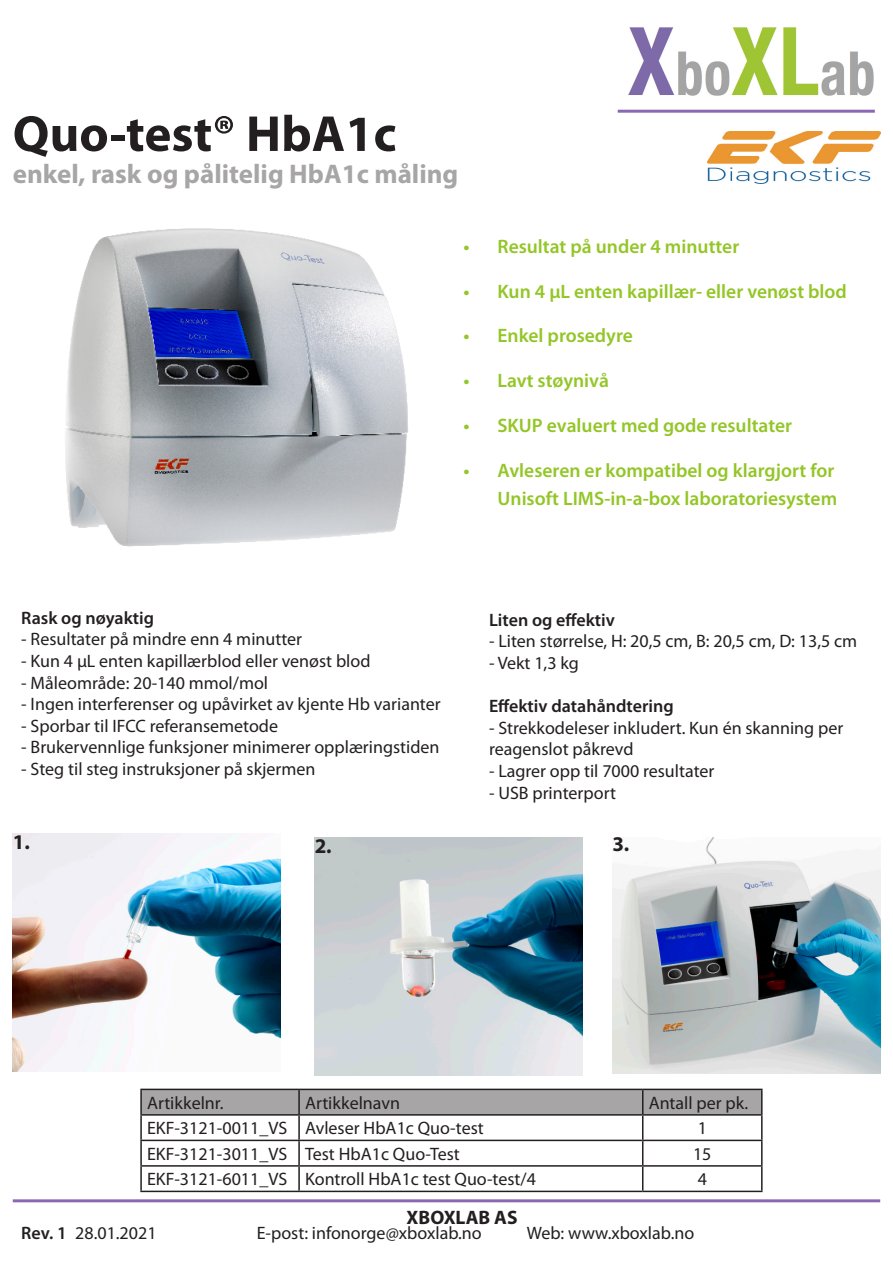
<style>
.page{position:relative;width:893px;height:1263px;background:#fff}
.page>*{position:absolute;margin:0;border:0;box-sizing:border-box;transform-origin:0 0}
.t1{font:700 51px "Myriad Pro";color:#231f20}
.t2{font:700 27px "Myriad Pro";color:#a7a5a6}
.t3{font:700 21px "Myriad Pro";color:#231f20}
.t4{font:600 19.5px/28.5px "Myriad Pro";color:#93c627;text-align:right}
.t5{font:700 19.5px "Myriad Pro";color:#231f20}
.t6{font:18px/21.6px "Myriad Pro";color:#231f20}
.t7{font:600 18px "Myriad Pro";color:#231f20}
.s1{font-weight:600}
</style>
<div class="page">
<hr style="left:13px;top:1199px;width:867px;height:3px;background:#8c68b4">
<img style="left:707px;top:132px;width:173px;height:52px">
<img style="left:65px;top:228px;width:343px;height:319px">
<hr style="left:140px;top:1089px;width:159px;height:1px;background:#231f20">
<hr style="left:140px;top:1090px;width:2px;height:24px;background:#231f20">
<hr style="left:643px;top:1089px;width:120px;height:1px;background:#231f20">
<hr style="left:761px;top:1090px;width:2px;height:24px;background:#231f20">
<hr style="left:140px;top:1114px;width:159px;height:2px;background:#231f20">
<hr style="left:140px;top:1116px;width:2px;height:24px;background:#231f20">
<hr style="left:643px;top:1114px;width:120px;height:2px;background:#231f20">
<hr style="left:761px;top:1116px;width:2px;height:24px;background:#231f20">
<hr style="left:140px;top:1140px;width:159px;height:1px;background:#231f20">
<hr style="left:140px;top:1141px;width:2px;height:24px;background:#231f20">
<hr style="left:643px;top:1140px;width:120px;height:1px;background:#231f20">
<hr style="left:761px;top:1141px;width:2px;height:24px;background:#231f20">
<hr style="left:140px;top:1165px;width:159px;height:2px;background:#231f20">
<hr style="left:140px;top:1167px;width:2px;height:24px;background:#231f20">
<hr style="left:643px;top:1165px;width:120px;height:2px;background:#231f20">
<svg style="left:141px;top:1089px;width:621px;height:102px"></svg>
<hr style="left:761px;top:1167px;width:2px;height:24px;background:#231f20">
<hr style="left:140px;top:1191px;width:159px;height:1px;background:#231f20">
<hr style="left:299px;top:1191px;width:344px;height:1px;background:#231f20">
<hr style="left:643px;top:1191px;width:120px;height:1px;background:#231f20">
<img style="left:13px;top:833px;width:268px;height:238px">
<img style="left:315px;top:838px;width:268px;height:238px">
<img style="left:612px;top:838px;width:268px;height:236px">
<img style="left:628px;top:27px;width:246px;height:68px">
<hr style="left:618px;top:110px;width:257px;height:3px;background:#8c68b4">
<p class="t1" style="left:13px;top:100px;width:385px">Quo-test® HbA1c</p>
<p class="t2" style="left:13px;top:157px;width:447px">enkel, rask og pålitelig HbA1c måling</p>
<p class="t4" style="left:463px;top:231px;width:277px">• Resultat på under 4 minutter</p>
<p class="t4" style="left:463px;top:276px;width:385px">• Kun 4 µL enten kapillær- eller venøst blod</p>
<p class="t4" style="left:463px;top:321px;width:171px">• Enkel prosedyre</p>
<p class="t4" style="left:463px;top:366px;width:147px">• Lavt støynivå</p>
<p class="t4" style="left:463px;top:410px;width:330px">• SKUP evaluert med gode resultater</p>
<p class="t4" style="left:463px;top:455px;width:375px">• Avleseren er kompatibel og klargjort for<br>Unisoft LIMS-in-a-box laboratoriesystem</p>
<p class="t7" style="left:21px;top:606px;width:134px">Rask og nøyaktig</p>
<p class="t6" style="left:21px;top:628px;width:282px">- Resultater på mindre enn 4 minutter</p>
<p class="t6" style="left:21px;top:650px;width:351px">- Kun 4 µL enten kapillærblod eller venøst blod</p>
<p class="t6" style="left:21px;top:671px;width:248px">- Måleområde: 20-140 mmol/mol</p>
<p class="t6" style="left:21px;top:693px;width:421px">- Ingen interferenser og upåvirket av kjente Hb varianter</p>
<p class="t6" style="left:21px;top:715px;width:258px">- Sporbar til IFCC referansemetode</p>
<p class="t6" style="left:21px;top:736px;width:420px">- Brukervennlige funksjoner minimerer opplæringstiden</p>
<p class="t6" style="left:21px;top:758px;width:296px">- Steg til steg instruksjoner på skjermen</p>
<p class="t7" style="left:489px;top:608px;width:127px">Liten og effektiv</p>
<p class="t6" style="left:489px;top:630px;width:370px">- Liten størrelse, H: 20,5 cm, B: 20,5 cm, D: 13,5 cm</p>
<p class="t6" style="left:489px;top:652px;width:91px">- Vekt 1,3 kg</p>
<p class="t7" style="left:489px;top:695px;width:186px">Effektiv datahåndtering</p>
<p class="t6" style="left:489px;top:717px;width:356px">- Strekkodeleser inkludert. Kun én skanning per reagenslot påkrevd</p>
<p class="t6" style="left:489px;top:760px;width:227px">- Lagrer opp til 7000 resultater</p>
<p class="t6" style="left:489px;top:781px;width:128px">- USB printerport</p>
<p class="t3" style="left:13px;top:828px;width:19px">1.</p>
<p class="t3" style="left:315px;top:833px;width:19px">2.</p>
<p class="t3" style="left:612px;top:830px;width:19px">3.</p>
<p class="t6" style="left:147px;top:1092px;width:78px">Artikkelnr.</p>
<p class="t6" style="left:305px;top:1092px;width:97px">Artikkelnavn</p>
<p class="t6" style="left:649px;top:1092px;width:101px">Antall per pk.</p>
<p class="t6" style="left:147px;top:1117px;width:142px">EKF-3121-0011_VS</p>
<p class="t6" style="left:305px;top:1117px;width:180px">Avleser HbA1c Quo-test</p>
<p class="t6" style="left:698px;top:1117px;width:11px">1</p>
<p class="t6" style="left:147px;top:1143px;width:142px">EKF-3121-3011_VS</p>
<p class="t6" style="left:305px;top:1143px;width:156px">Test HbA1c Quo-Test</p>
<p class="t6" style="left:693px;top:1143px;width:20px">15</p>
<p class="t6" style="left:147px;top:1168px;width:142px">EKF-3121-6011_VS</p>
<p class="t6" style="left:305px;top:1168px;width:232px">Kontroll HbA1c test Quo-test/4</p>
<p class="t6" style="left:698px;top:1168px;width:11px">4</p>
<p class="t6" style="left:21px;top:1222px;width:137px"><span class="s1">Rev. 1</span> 28.01.2021</p>
<p class="t5" style="left:407px;top:1205px;width:112px">XBOXLAB AS</p>
<p class="t6" style="left:257px;top:1221px;width:227px">E-post: infonorge@xboxlab.no</p>
<p class="t6" style="left:527px;top:1221px;width:169px">Web: www.xboxlab.no</p>
</div>
